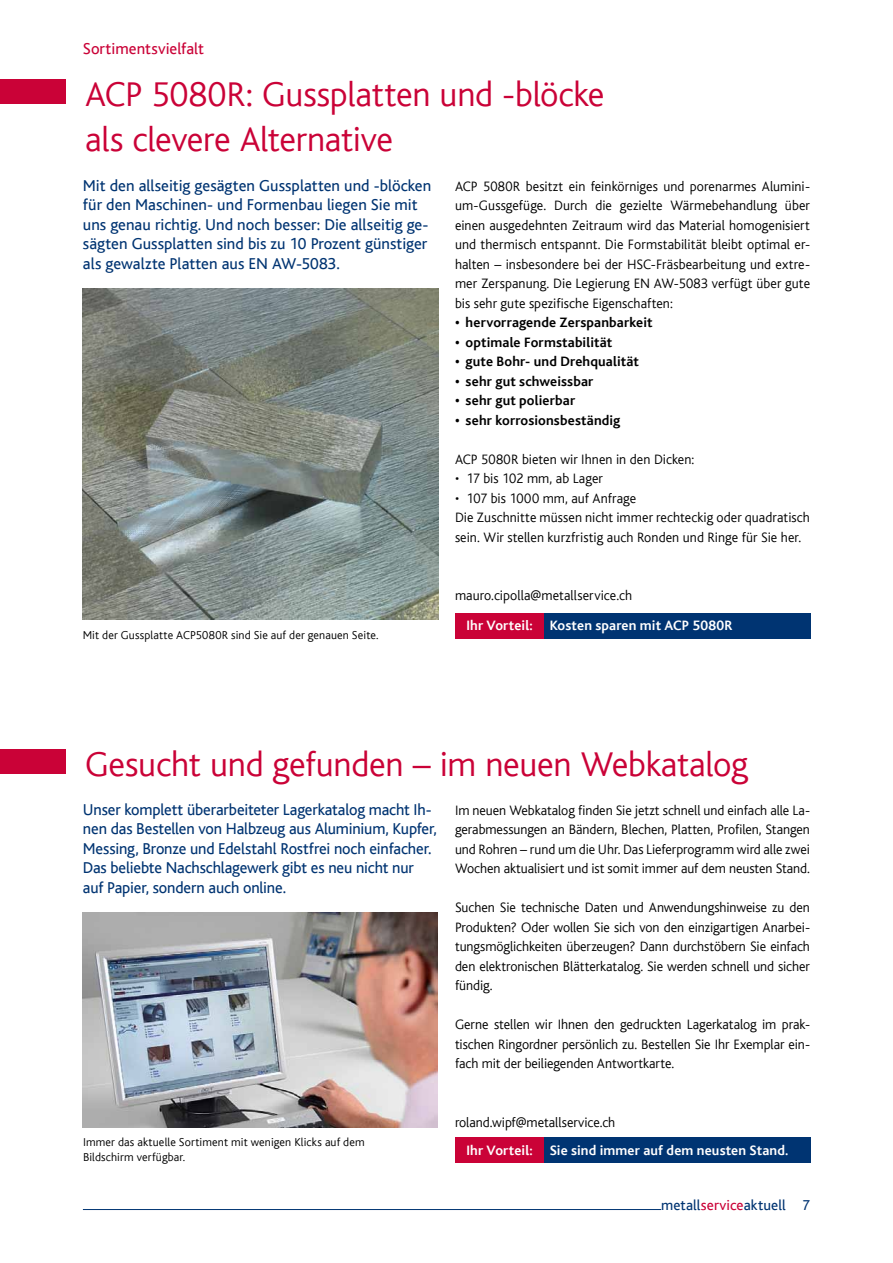
<style>
.page{position:relative;width:893px;height:1263px;background:#fff}
.page>*{position:absolute;margin:0;border:0;box-sizing:border-box;transform-origin:0 0}
.t1{font:300 36px/45px "Kl Bliss";letter-spacing:-.01em;color:#ca0237}
.t2{font:16.5px/19.5px "Kl Bliss";letter-spacing:-.005em;color:#003472}
.t3{font:16.5px "Kl Bliss";letter-spacing:.005em;color:#ca0237}
.t4{font:15px "Kl Bliss";letter-spacing:.005em;color:#003472}
.t5{font:300 14.25px/19.5px "Kl Bliss";color:#000;text-align:justify}
.t6{font:700 14.25px "Kl Bliss";letter-spacing:.01em;color:#000}
.t7{font:700 14.25px "Kl Bliss";letter-spacing:.01em;color:#fff}
.t8{font:300 12px/15px "Kl Bliss";letter-spacing:.01em;color:#000}
.s1{color:#ca0237}
</style>
<div class="page">
<hr style="left:83px;top:1209px;width:578px;height:1px;background:#003472">
<div style="left:0;top:79px;width:66px;height:25px;background:#ca0237"></div>
<div style="left:0;top:749px;width:66px;height:25px;background:#ca0237"></div>
<div style="left:455px;top:613px;width:355px;height:26px;background:#003472"></div>
<div style="left:455px;top:613px;width:88px;height:26px;background:#ca0237"></div>
<div style="left:455px;top:1138px;width:355px;height:25px;background:#003472"></div>
<div style="left:455px;top:1138px;width:88px;height:25px;background:#ca0237"></div>
<img style="left:83px;top:288px;width:355px;height:332px">
<img style="left:83px;top:912px;width:355px;height:215px">
<p class="t3" style="left:83px;top:40px;width:122px">Sortimentsvielfalt</p>
<h1 class="t1" style="left:85px;top:73px;width:521px">ACP 5080R: Gussplatten und -blöcke als clevere Alternative</h1>
<p class="t2" style="left:83px;top:176px;width:350px">Mit den allseitig gesägten Gussplatten und -blöcken für den Maschinen- und Formenbau liegen Sie mit uns genau richtig. Und noch besser: Die allseitig ge&shy;sägten Gussplatten sind bis zu 10 Prozent günstiger als gewalzte Platten aus EN AW-5083.</p>
<p class="t8" style="left:83px;top:628px;width:297px">Mit der Gussplatte ACP5080R sind Sie auf der genauen Seite.</p>
<p class="t5" style="left:455px;top:176px;width:357px">ACP 5080R besitzt ein feinkörniges und porenarmes Alumini&shy;um-Gussgefüge. Durch die gezielte Wärmebehandlung über einen ausgedehnten Zeitraum wird das Material homogenisiert und thermisch entspannt. Die Formstabilität bleibt optimal er&shy;halten – insbesondere bei der HSC-Fräsbearbeitung und extre&shy;mer Zerspanung. Die Legierung EN AW-5083 verfügt über gute bis sehr gute spezifische Eigenschaften:</p>
<p class="t6" style="left:455px;top:315px;width:199px">• hervorragende Zerspanbarkeit</p>
<p class="t6" style="left:455px;top:334px;width:159px">• optimale Formstabilität</p>
<p class="t6" style="left:455px;top:354px;width:186px">• gute Bohr- und Drehqualität</p>
<p class="t6" style="left:455px;top:373px;width:140px">• sehr gut schweissbar</p>
<p class="t6" style="left:455px;top:393px;width:122px">• sehr gut polierbar</p>
<p class="t6" style="left:455px;top:412px;width:167px">• sehr korrosionsbeständig</p>
<p class="t5" style="left:455px;top:449px;width:241px">ACP 5080R bieten wir Ihnen in den Dicken:</p>
<p class="t5" style="left:455px;top:469px;width:149px">• 17 bis 102 mm, ab Lager</p>
<p class="t5" style="left:455px;top:488px;width:356px;text-align:left">• 107 bis 1000 mm, auf Anfrage<br>Die Zuschnitte müssen nicht immer rechteckig oder quadratisch sein. Wir stellen kurzfristig auch Ronden und Ringe für Sie her.</p>
<p class="t5" style="left:455px;top:586px;width:179px">mauro.cipolla@metallservice.ch</p>
<p class="t7" style="left:466px;top:618px;width:268px">Ihr Vorteil: Kosten sparen mit ACP 5080R</p>
<h1 class="t1" style="left:85px;top:742px;width:665px">Gesucht und gefunden – im neuen Webkatalog</h1>
<p class="t2" style="left:83px;top:800px;width:355px">Unser komplett überarbeiteter Lagerkatalog macht Ih&shy;nen das Bestellen von Halbzeug aus Aluminium, Kupfer, Messing, Bronze und Edelstahl Rostfrei noch einfacher.<br>Das beliebte Nachschlagewerk gibt es neu nicht nur auf Papier, sondern auch online.</p>
<p class="t8" style="left:83px;top:1135px;width:283px">Immer das aktuelle Sortiment mit wenigen Klicks auf dem<br>Bildschirm verfügbar.</p>
<p class="t5" style="left:455px;top:800px;width:357px">Im neuen Webkatalog finden Sie jetzt schnell und einfach alle La&shy;gerabmessungen an Bändern, Blechen, Platten, Profilen, Stangen und Rohren – rund um die Uhr. Das Lieferprogramm wird alle zwei Wochen aktualisiert und ist somit immer auf dem neusten Stand.</p>
<p class="t5" style="left:455px;top:898px;width:357px">Suchen Sie technische Daten und Anwendungshinweise zu den Produkten? Oder wollen Sie sich von den einzigartigen Anarbei&shy;tungsmöglichkeiten überzeugen? Dann durchstöbern Sie einfach den elektronischen Blätterkatalog. Sie werden schnell und sicher fündig.</p>
<p class="t5" style="left:455px;top:1015px;width:357px">Gerne stellen wir Ihnen den gedruckten Lagerkatalog im prak&shy;tischen Ringordner persönlich zu. Bestellen Sie Ihr Exemplar ein&shy;fach mit der beiliegenden Antwortkarte.</p>
<p class="t5" style="left:455px;top:1112px;width:162px">roland.wipf@metallservice.ch</p>
<p class="t7" style="left:466px;top:1143px;width:324px">Ihr Vorteil: Sie sind immer auf dem neusten Stand.</p>
<p class="t4" style="left:661px;top:1197px;width:150px">metall<span class="s1">service</span>aktuell 7</p>
</div>
